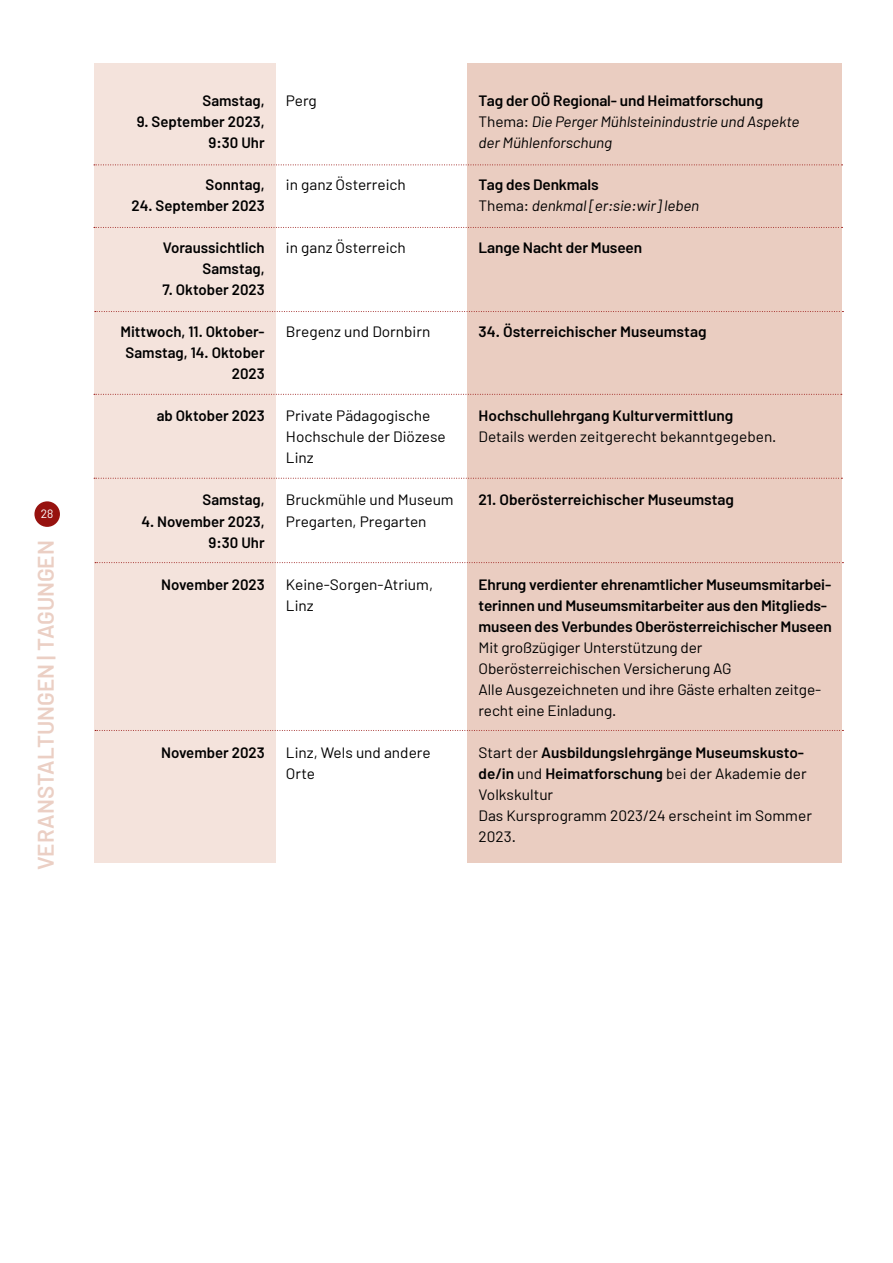
<style>
.page{position:relative;width:893px;height:1263px;background:#fff}
.page>*{position:absolute;margin:0;border:0;box-sizing:border-box;transform-origin:0 0}
.t1{font:600 22.5px "Barlow";color:#ebcfc4}
.t2{font:15px/21px "Barlow";color:#000}
.t3{font:600 15px/21px "Barlow";color:#000;text-align:right}
.t4{font:italic 15px/21px "Barlow";letter-spacing:-.01em;color:#000}
.t5{font:12px "Barlow";color:#fff}
.s1{font-weight:600;font-style:normal}
.s2{font-style:normal}
.s3{font-weight:600}
</style>
<div class="page">
<div style="left:34px;top:501px;width:26px;height:26px;background:#97120f;border-radius:50%"></div>
<div style="left:467px;top:64px;width:374px;height:799px;background:#eacdc1"></div>
<div style="left:94px;top:64px;width:182px;height:799px;background:#f4e3dc"></div>
<svg style="left:94px;top:165px;width:749px;height:1px"></svg>
<svg style="left:95px;top:311px;width:748px;height:1px"></svg>
<svg style="left:94px;top:227px;width:748px;height:1px"></svg>
<svg style="left:94px;top:394px;width:748px;height:1px"></svg>
<svg style="left:95px;top:562px;width:748px;height:1px"></svg>
<svg style="left:95px;top:730px;width:748px;height:1px"></svg>
<svg style="left:94px;top:478px;width:748px;height:1px"></svg>
<p class="t5" style="left:41px;top:506px;width:14px">28</p>
<h1 class="t1" style="left:32px;top:870px;width:331px;rotate:-90deg">VERANSTALTUNGEN | TAGUNGEN</h1>
<p class="t3" style="left:203px;top:90px;width:64px">Samstag,</p>
<p class="t3" style="left:137px;top:111px;width:130px">9. September 2023,<br>9:30 Uhr</p>
<p class="t3" style="left:206px;top:174px;width:61px">Sonntag,</p>
<p class="t3" style="left:131px;top:195px;width:135px">24. September 2023</p>
<p class="t3" style="left:163px;top:237px;width:103px">Voraussichtlich<br>Samstag,</p>
<p class="t3" style="left:162px;top:279px;width:104px">7. Oktober 2023</p>
<p class="t3" style="left:120px;top:321px;width:146px">Mittwoch, 11. Oktober-<br>Samstag, 14. Oktober<br>2023</p>
<p class="t3" style="left:157px;top:405px;width:109px">ab Oktober 2023</p>
<p class="t3" style="left:203px;top:489px;width:64px">Samstag,</p>
<p class="t3" style="left:141px;top:510px;width:125px">4. November 2023,<br>9:30 Uhr</p>
<p class="t3" style="left:161px;top:573px;width:105px">November 2023</p>
<p class="t2" style="left:286px;top:90px;width:32px">Perg</p>
<p class="t2" style="left:286px;top:174px;width:121px">in ganz Österreich</p>
<p class="t2" style="left:286px;top:237px;width:121px">in ganz Österreich</p>
<p class="t2" style="left:286px;top:321px;width:146px">Bregenz und Dornbirn</p>
<p class="t2" style="left:286px;top:405px;width:161px">Private Pädagogische<br>Hochschule der Diözese<br>Linz</p>
<p class="t2" style="left:286px;top:489px;width:169px">Bruckmühle und Museum<br>Pregarten, Pregarten</p>
<p class="t2" style="left:286px;top:573px;width:149px">Keine-Sorgen-Atrium,<br>Linz</p>
<p class="t3" style="left:161px;top:742px;width:105px">November 2023</p>
<p class="t2" style="left:286px;top:741px;width:146px">Linz, Wels und andere<br>Orte</p>
<p class="t4" style="left:479px;top:90px;width:322px"><span class="s1">Tag der OÖ Regional- und Heimatforschung<br></span><span class="s2">Thema:</span> Die Perger Mühlsteinindustrie und Aspekte der Mühlenforschung</p>
<p class="t4" style="left:479px;top:174px;width:222px"><span class="s1">Tag des Denkmals<br></span><span class="s2">Thema:</span> denkmal [er:sie:wir] leben</p>
<p class="t3" style="left:479px;top:237px;width:165px">Lange Nacht der Museen</p>
<p class="t3" style="left:479px;top:321px;width:229px">34. Österreichischer Museumstag</p>
<p class="t3" style="left:479px;top:405px;width:256px">Hochschullehrgang Kulturvermittlung</p>
<p class="t2" style="left:479px;top:426px;width:299px">Details werden zeitgerecht bekanntgegeben.</p>
<p class="t3" style="left:479px;top:489px;width:257px">21. Oberösterreichischer Museumstag</p>
<p class="t3" style="left:479px;top:573px;width:355px;text-align:left">Ehrung verdienter ehrenamtlicher Museumsmitarbei&shy;terinnen und Museumsmitarbeiter aus den Mitglieds&shy;museen des Verbundes Oberösterreichischer Museen</p>
<p class="t2" style="left:479px;top:636px;width:344px">Mit großzügiger Unterstützung der Oberösterreichischen Versicherung AG<br>Alle Ausgezeichneten und ihre Gäste erhalten zeitge&shy;recht eine Einladung.</p>
<p class="t2" style="left:479px;top:741px;width:335px">Start der <span class="s3">Ausbildungslehrgänge Museumskusto&shy;de/in</span> und <span class="s3">Heimatforschung</span> bei der Akademie der<br>Volkskultur<br>Das Kursprogramm 2023/24 erscheint im Sommer<br>2023.</p>
</div>
